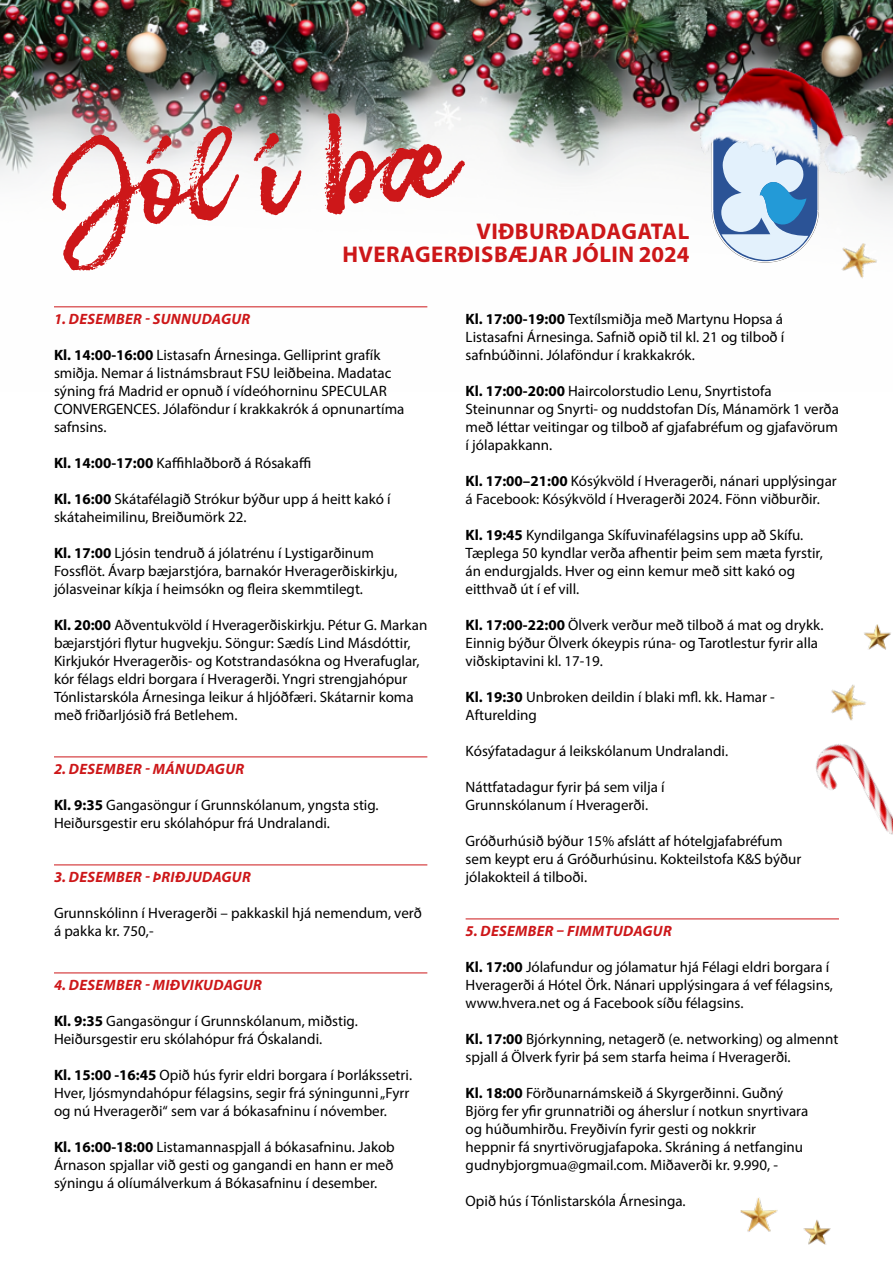
<style>
.page{position:relative;width:893px;height:1263px;background:#fff}
.page>*{position:absolute;margin:0;border:0;box-sizing:border-box;transform-origin:0 0}
.t1{font:99.15px "Brushberry Script";color:#cd1719}
.t2{font:700 22.8px "Myriad Pro";letter-spacing:.02em;color:#cd1719}
.t3{font:15px/18px "Myriad Pro";color:#000}
.t4{font:italic 700 15px "Myriad Pro";letter-spacing:.02em;color:#cd1719}
.s1{font-weight:700}
</style>
<div class="page">
<img style="left:0;top:0;width:893px;height:308px">
<hr style="left:54px;top:307px;width:373px;height:1px;background:#cd1719">
<hr style="left:54px;top:757px;width:373px;height:1px;background:#cd1719">
<hr style="left:54px;top:865px;width:373px;height:1px;background:#cd1719">
<hr style="left:54px;top:973px;width:373px;height:1px;background:#cd1719">
<hr style="left:466px;top:919px;width:373px;height:1px;background:#cd1719">
<svg style="left:711px;top:191px;width:108px;height:72px"></svg>
<img style="left:700px;top:49px;width:173px;height:142px">
<img style="left:740px;top:1197px;width:38px;height:35px">
<img style="left:803px;top:1219px;width:28px;height:26px">
<img style="left:816px;top:744px;width:77px;height:91px">
<img style="left:831px;top:684px;width:35px;height:37px">
<img style="left:833px;top:240px;width:56px;height:40px">
<img style="left:864px;top:624px;width:27px;height:26px">
<h1 class="t1" style="left:48px;top:134px;width:407px;rotate:-4deg">Jól í bæ</h1>
<h2 class="t2" style="left:476px;top:216px;width:214px">VIÐBURÐADAGATAL</h2>
<h2 class="t2" style="left:342px;top:239px;width:349px">HVERAGERÐISBÆJAR JÓLIN 2024</h2>
<p class="t4" style="left:54px;top:309px;width:198px">1. DESEMBER - SUNNUDAGUR</p>
<p class="t3" style="left:54px;top:346px;width:352px"><span class="s1">Kl. 14:00-16:00</span> Listasafn Árnesinga. Gelliprint grafík smiðja. Nemar á listnámsbraut FSU leiðbeina. Madatac sýning frá Madrid er opnuð í vídeóhorninu SPECULAR CONVERGENCES. Jólaföndur í krakkakrók á opnunartíma safnsins.</p>
<p class="t3" style="left:54px;top:454px;width:259px"><span class="s1">Kl. 14:00-17:00</span> Kaffihlaðborð á Rósakaffi</p>
<p class="t3" style="left:54px;top:490px;width:338px"><span class="s1">Kl. 16:00</span> Skátafélagið Strókur býður upp á heitt kakó í skátaheimilinu, Breiðumörk 22.</p>
<p class="t3" style="left:54px;top:544px;width:345px"><span class="s1">Kl. 17:00</span> Ljósin tendruð á jólatrénu í Lystigarðinum<br>Fossflöt. Ávarp bæjarstjóra, barnakór Hveragerðiskirkju, jólasveinar kíkja í heimsókn og fleira skemmtilegt.</p>
<p class="t3" style="left:54px;top:616px;width:375px"><span class="s1">Kl. 20:00</span> Aðventukvöld í Hveragerðiskirkju. Pétur G. Markan bæjarstjóri flytur hugvekju. Söngur: Sædís Lind Másdóttir, Kirkjukór Hveragerðis- og Kotstrandasókna og Hverafuglar, kór félags eldri borgara í Hveragerði. Yngri strengjahópur Tónlistarskóla Árnesinga leikur á hljóðfæri. Skátarnir koma með friðarljósið frá Betlehem.</p>
<p class="t4" style="left:54px;top:759px;width:192px">2. DESEMBER - MÁNUDAGUR</p>
<p class="t3" style="left:54px;top:796px;width:326px"><span class="s1">Kl. 9:35</span> Gangasöngur í Grunnskólanum, yngsta stig.<br>Heiðursgestir eru skólahópur frá Undralandi.</p>
<p class="t4" style="left:54px;top:867px;width:198px">3. DESEMBER - ÞRIÐJUDAGUR</p>
<p class="t3" style="left:54px;top:904px;width:369px">Grunnskólinn í Hveragerði – pakkaskil hjá nemendum, verð á pakka kr. 750,-</p>
<p class="t4" style="left:54px;top:975px;width:210px">4. DESEMBER - MIÐVIKUDAGUR</p>
<p class="t3" style="left:54px;top:1012px;width:305px"><span class="s1">Kl. 9:35</span> Gangasöngur í Grunnskólanum, miðstig.<br>Heiðursgestir eru skólahópur frá Óskalandi.</p>
<p class="t3" style="left:54px;top:1066px;width:360px"><span class="s1">Kl. 15:00 -16:45</span> Opið hús fyrir eldri borgara í Þorlákssetri.<br>Hver, ljósmyndahópur félagsins, segir frá sýningunni „Fyrr og nú Hveragerði“ sem var á bókasafninu í nóvember.</p>
<p class="t3" style="left:54px;top:1138px;width:342px;text-align:justify"><span class="s1">Kl. 16:00-18:00</span> Listamannaspjall á bókasafninu. Jakob Árnason spjallar við gesti og gangandi en hann er með sýningu á olíumálverkum á Bókasafninu í desember.</p>
<p class="t3" style="left:466px;top:310px;width:320px;text-align:justify"><span class="s1">Kl. 17:00-19:00</span> Textílsmiðja með Martynu Hopsa á Listasafni Árnesinga. Safnið opið til kl. 21 og tilboð í safnbúðinni. Jólaföndur í krakkakrók.</p>
<p class="t3" style="left:466px;top:382px;width:375px"><span class="s1">Kl. 17:00-20:00</span> Haircolorstudio Lenu, Snyrtistofa Steinunnar og Snyrti- og nuddstofan Dís, Mánamörk 1 verða með léttar veitingar og tilboð af gjafabréfum og gjafavörum í jólapakkann.</p>
<p class="t3" style="left:466px;top:472px;width:373px"><span class="s1">Kl. 17:00–21:00</span> Kósýkvöld í Hveragerði, nánari upplýsingar á Facebook: Kósýkvöld í Hveragerði 2024. Fönn viðburðir.</p>
<p class="t3" style="left:466px;top:526px;width:359px"><span class="s1">Kl. 19:45</span> Kyndilganga Skífuvinafélagsins upp að Skífu.<br>Tæplega 50 kyndlar verða afhentir þeim sem mæta fyrstir, án endurgjalds. Hver og einn kemur með sitt kakó og eitthvað út í ef vill.</p>
<p class="t3" style="left:466px;top:616px;width:360px"><span class="s1">Kl. 17:00-22:00</span> Ölverk verður með tilboð á mat og drykk.<br>Einnig býður Ölverk ókeypis rúna- og Tarotlestur fyrir alla viðskiptavini kl. 17-19.</p>
<p class="t3" style="left:466px;top:688px;width:311px"><span class="s1">Kl. 19:30</span> Unbroken deildin í blaki mfl. kk. Hamar -<br>Afturelding</p>
<p class="t3" style="left:466px;top:742px;width:264px">Kósýfatadagur á leikskólanum Undralandi.</p>
<p class="t3" style="left:466px;top:778px;width:201px">Náttfatadagur fyrir þá sem vilja í<br>Grunnskólanum í Hveragerði.</p>
<p class="t3" style="left:466px;top:832px;width:337px">Gróðurhúsið býður 15% afslátt af hótelgjafabréfum sem keypt eru á Gróðurhúsinu. Kokteilstofa K&amp;S býður jólakokteil á tilboði.</p>
<p class="t4" style="left:466px;top:921px;width:208px">5. DESEMBER – FIMMTUDAGUR</p>
<p class="t3" style="left:466px;top:958px;width:369px"><span class="s1">Kl. 17:00</span> Jólafundur og jólamatur hjá Félagi eldri borgara í<br>Hveragerði á Hótel Örk. Nánari upplýsingara á vef félagsins, www.hvera.net og á Facebook síðu félagsins.</p>
<p class="t3" style="left:466px;top:1030px;width:374px"><span class="s1">Kl. 17:00</span> Bjórkynning, netagerð (e. networking) og almennt spjall á Ölverk fyrir þá sem starfa heima í Hveragerði.</p>
<p class="t3" style="left:466px;top:1084px;width:344px"><span class="s1">Kl. 18:00</span> Förðunarnámskeið á Skyrgerðinni. Guðný Björg fer yfir grunnatriði og áherslur í notkun snyrtivara og húðumhirðu. Freyðivín fyrir gesti og nokkrir heppnir fá snyrtivörugjafapoka. Skráning á netfanginu gudnybjorgmua@gmail.com. Miðaverði kr. 9.990, -</p>
<p class="t3" style="left:466px;top:1192px;width:222px">Opið hús í Tónlistarskóla Árnesinga.</p>
</div>
